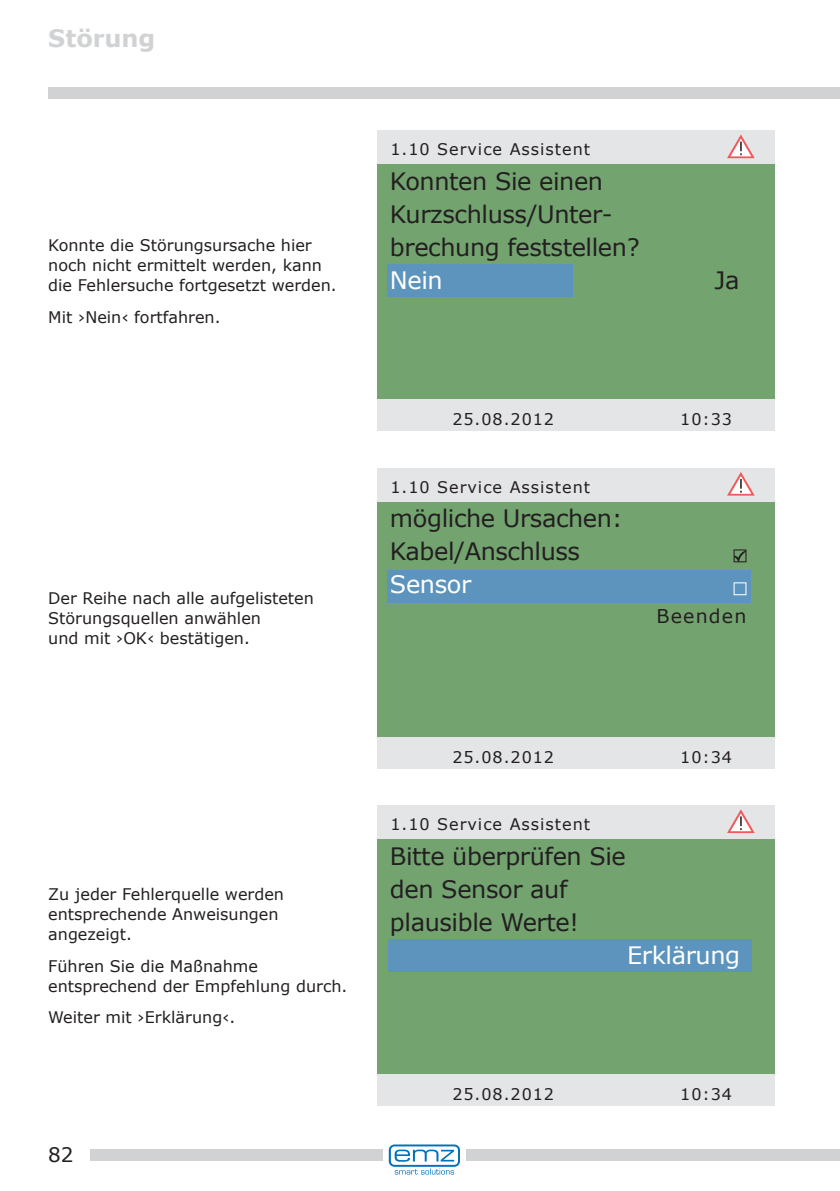
<style>
.page{position:relative;width:840px;height:1191px;background:#fff}
.page>*{position:absolute;margin:0;border:0;box-sizing:border-box;transform-origin:0 0}
.DisplaytextLinksSchw{font:24px "Verdana";letter-spacing:-.015em;color:#231f20}
.DisplaytextLinksWeis{font:24px "Verdana";letter-spacing:-.015em;color:#fff}
.SchattenzeilenLinks{font:700 24px "Verdana";letter-spacing:-.005em;color:#d1d2d4}
.t1{font:20px "Verdana";color:#231f20}
.DisplaytextRechtsSch{font:19px "Verdana";letter-spacing:.06em;color:#231f20}
.Mengentext{font:16px/20px "Verdana";color:#231f20}
.DisplaytextHead{font:16px "Verdana";letter-spacing:.06em;color:#231f20}
</style>
<div class="page">
<div style="left:48px;top:87px;width:791px;height:12px;background:#d1d2d4"></div>
<div style="left:466px;top:1149px;width:373px;height:12px;background:#d1d2d4"></div>
<div style="left:90px;top:1149px;width:292px;height:12px;background:#d1d2d4"></div>
<svg style="left:388px;top:1144px;width:71px;height:30px"></svg>
<div style="left:377px;top:164px;width:397px;height:236px;background:#73a470"></div>
<div style="left:387px;top:265px;width:185px;height:32px;background:#5d94bd"></div>
<div style="left:377px;top:130px;width:397px;height:34px;background:#e4e5e7"></div>
<div style="left:377px;top:400px;width:397px;height:31px;background:#e4e5e7"></div>
<svg style="left:727px;top:134px;width:27px;height:24px"></svg>
<div style="left:377px;top:501px;width:397px;height:236px;background:#73a470"></div>
<div style="left:386px;top:570px;width:364px;height:33px;background:#5d94bd"></div>
<div style="left:377px;top:468px;width:397px;height:33px;background:#e4e5e7"></div>
<div style="left:377px;top:737px;width:397px;height:31px;background:#e4e5e7"></div>
<svg style="left:727px;top:472px;width:27px;height:23px"></svg>
<svg style="left:733px;top:582px;width:13px;height:13px"></svg>
<svg style="left:733px;top:549px;width:13px;height:13px"></svg>
<div style="left:377px;top:838px;width:397px;height:236px;background:#73a470"></div>
<div style="left:387px;top:939px;width:364px;height:32px;background:#5d94bd"></div>
<div style="left:377px;top:805px;width:397px;height:33px;background:#e4e5e7"></div>
<div style="left:377px;top:1074px;width:397px;height:32px;background:#e4e5e7"></div>
<svg style="left:727px;top:809px;width:27px;height:24px"></svg>
<p class="SchattenzeilenLinks" style="left:48px;top:22px;width:108px">Störung</p>
<p class="Mengentext" style="left:48px;top:235px;width:290px">Konnte die Störungsursache hier noch nicht ermittelt werden, kann die Fehlersuche fortgesetzt werden.</p>
<p class="Mengentext" style="left:48px;top:306px;width:174px">Mit ›Nein‹ fortfahren.</p>
<p class="Mengentext" style="left:48px;top:588px;width:267px">Der Reihe nach alle aufgelisteten<br>Störungsquellen anwählen<br>und mit ›OK‹ bestätigen.</p>
<p class="Mengentext" style="left:48px;top:884px;width:237px">Zu jeder Fehlerquelle werden entsprechende Anweisungen angezeigt.</p>
<p class="Mengentext" style="left:48px;top:955px;width:300px">Führen Sie die Maßnahme entsprechend der Empfehlung durch.</p>
<p class="Mengentext" style="left:48px;top:1007px;width:188px">Weiter mit ›Erklärung‹.</p>
<p class="t1" style="left:48px;top:1141px;width:27px">82</p>
<p class="DisplaytextHead" style="left:390px;top:138px;width:201px">1.10 Service Assistent</p>
<p class="DisplaytextLinksSchw" style="left:390px;top:165px;width:214px">Konnten Sie einen</p>
<p class="DisplaytextLinksSchw" style="left:390px;top:198px;width:224px">Kurzschluss/Unter-</p>
<p class="DisplaytextLinksSchw" style="left:390px;top:231px;width:251px">brechung feststellen?</p>
<p class="DisplaytextLinksWeis" style="left:390px;top:264px;width:54px">Nein</p>
<p class="DisplaytextLinksSchw" style="left:714px;top:264px;width:26px">Ja</p>
<p class="Mengentext" style="left:452px;top:409px;width:103px">25.08.2012</p>
<p class="Mengentext" style="left:680px;top:409px;width:53px">10:33</p>
<p class="DisplaytextHead" style="left:390px;top:476px;width:201px">1.10 Service Assistent</p>
<p class="DisplaytextLinksSchw" style="left:390px;top:502px;width:234px">mögliche Ursachen:</p>
<p class="DisplaytextLinksSchw" style="left:390px;top:535px;width:191px">Kabel/Anschluss</p>
<p class="DisplaytextLinksWeis" style="left:390px;top:568px;width:83px">Sensor</p>
<p class="DisplaytextRechtsSch" style="left:656px;top:602px;width:91px">Beenden</p>
<p class="Mengentext" style="left:452px;top:746px;width:103px">25.08.2012</p>
<p class="Mengentext" style="left:680px;top:746px;width:53px">10:34</p>
<p class="DisplaytextHead" style="left:390px;top:813px;width:201px">1.10 Service Assistent</p>
<p class="DisplaytextLinksSchw" style="left:390px;top:839px;width:237px">Bitte überprüfen Sie</p>
<p class="DisplaytextLinksSchw" style="left:390px;top:872px;width:179px">den Sensor auf</p>
<p class="DisplaytextLinksSchw" style="left:390px;top:905px;width:190px">plausible Werte!</p>
<p class="DisplaytextLinksWeis" style="left:626px;top:938px;width:114px">Erklärung</p>
<p class="Mengentext" style="left:452px;top:1084px;width:103px">25.08.2012</p>
<p class="Mengentext" style="left:680px;top:1084px;width:53px">10:34</p>
</div>
